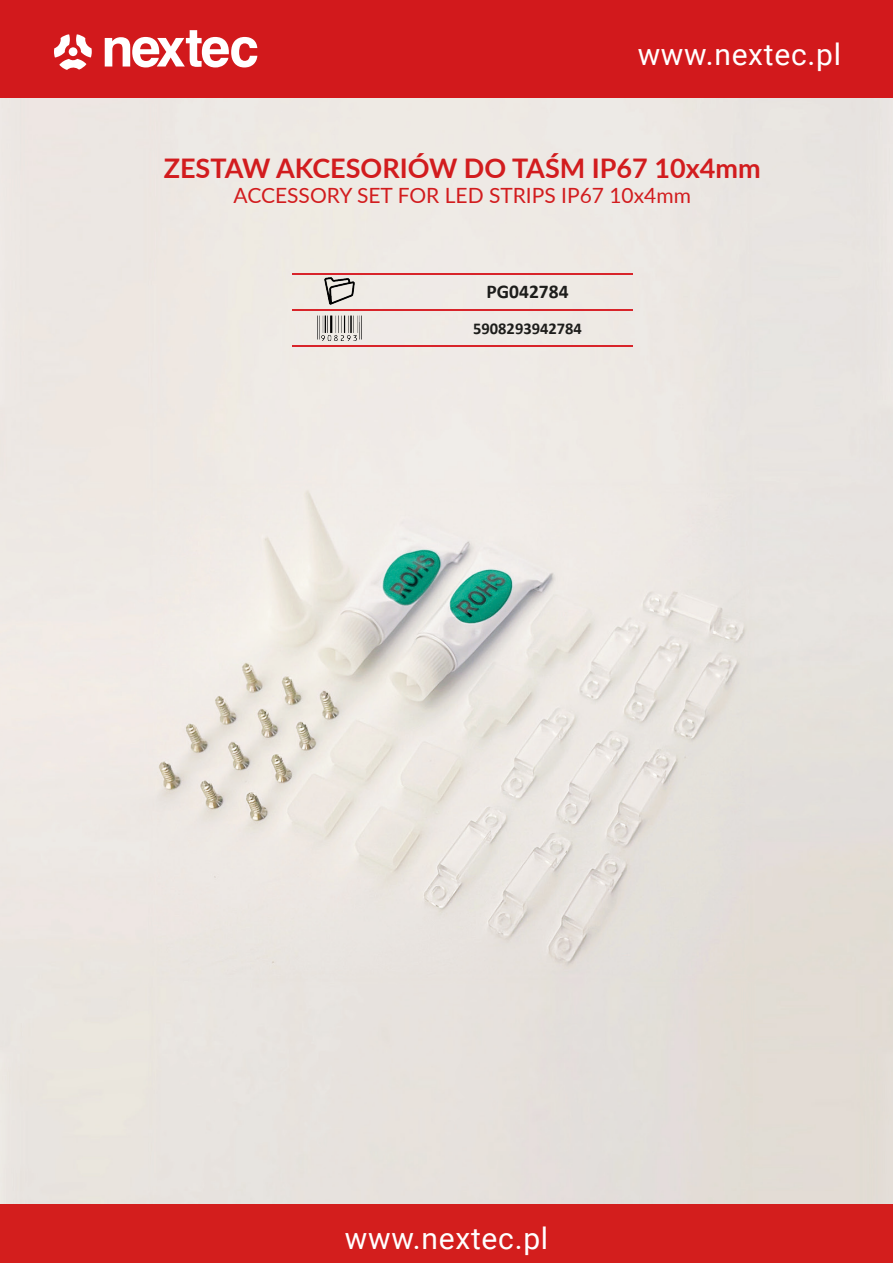
<style>
.page{position:relative;width:893px;height:1263px;background:#fff}
.page>*{position:absolute;margin:0;border:0;box-sizing:border-box;transform-origin:0 0}
.t1{font:30px "Roboto";letter-spacing:.025em;color:#fff}
.t2{font:700 27px "Lato";color:#d21c1e}
.t3{font:21px "Lato";color:#d21c1e}
.t4{font:700 19.5px "Calibri";color:#1d1d1b}
.t5{font:700 16.5px "Calibri";color:#1d1d1b}
</style>
<div class="page">
<img style="left:0;top:98px;width:892px;height:1106px">
<div style="left:0;top:0;width:893px;height:98px;background:#d2191c"></div>
<hr style="left:292px;top:273px;width:341px;height:2px;background:#d8242a">
<hr style="left:292px;top:309px;width:341px;height:2px;background:#d8242a">
<hr style="left:292px;top:345px;width:341px;height:2px;background:#d8242a">
<svg style="left:54px;top:34px;width:38px;height:36px"></svg>
<div style="left:69px;top:47px;width:8px;height:9px;background:#fff;border-radius:50%"></div>
<svg style="left:105px;top:30px;width:152px;height:37px"></svg>
<div style="left:0;top:1204px;width:893px;height:59px;background:#d31e1d"></div>
<img style="left:303px;top:278px;width:74px;height:67px">
<p class="t1" style="left:638px;top:33px;width:205px">www.nextec.pl</p>
<p class="t2" style="left:164px;top:148px;width:598px">ZESTAW AKCESORIÓW DO TAŚM IP67 10x4mm</p>
<p class="t3" style="left:234px;top:181px;width:459px">ACCESSORY SET FOR LED STRIPS IP67 10x4mm</p>
<p class="t4" style="left:486px;top:278px;width:84px">PG042784</p>
<p class="t5" style="left:473px;top:317px;width:110px">5908293942784</p>
<p class="t1" style="left:345px;top:1217px;width:205px">www.nextec.pl</p>
</div>
